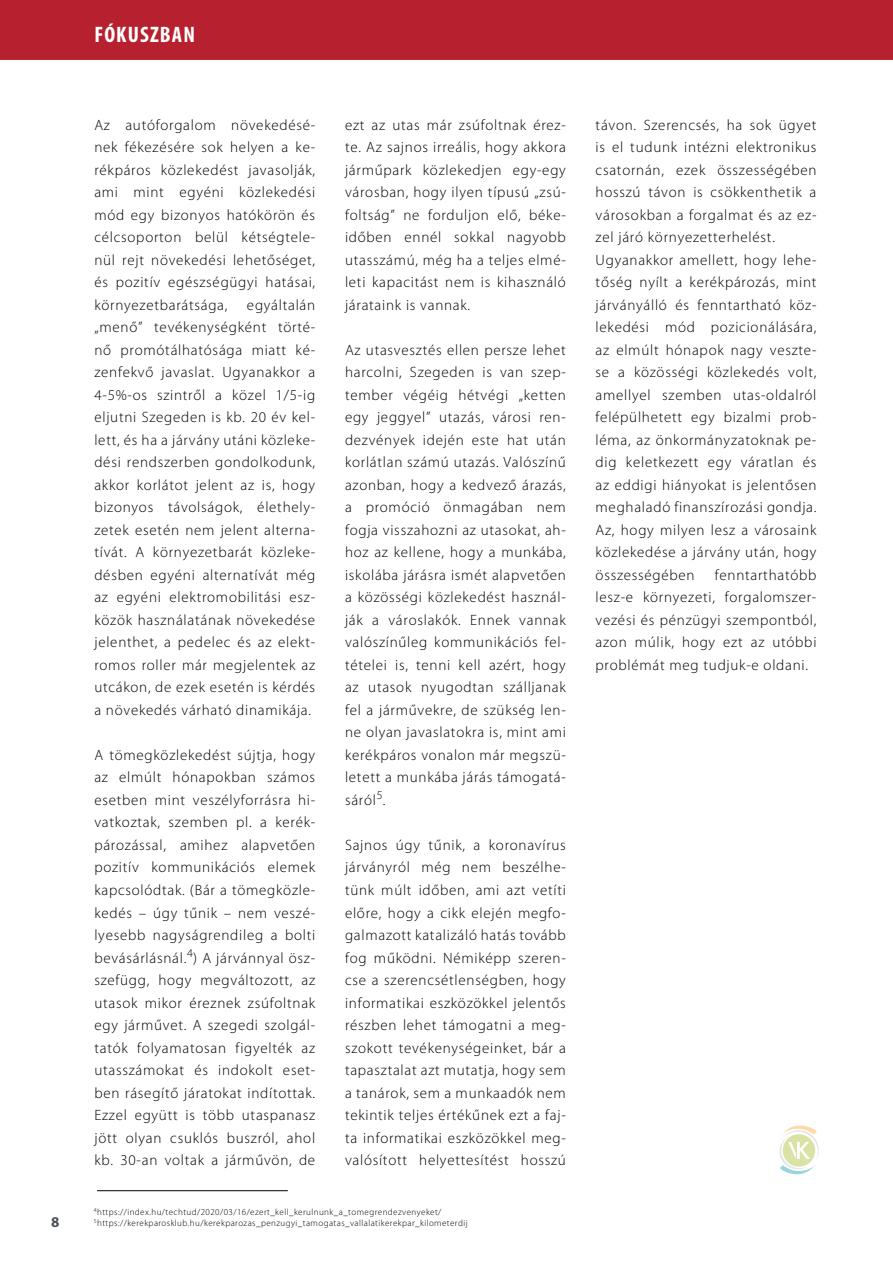
<style>
.page{position:relative;width:893px;height:1263px;background:#fff}
.page>*{position:absolute;margin:0;border:0;box-sizing:border-box;transform-origin:0 0}
.t1{font:700 condensed 22.5px "Myriad Pro";letter-spacing:.05em;color:#fff}
.t2{font:300 15px/22.5px "Myriad Pro";letter-spacing:.05em;color:#000;text-align:justify}
.t3{font:700 15px "Myriad Pro";color:#4d525a}
.t4{font:300 9px/10.8px "Myriad Pro";letter-spacing:.05em;color:#000}
</style>
<div class="page">
<div style="left:0;top:0;width:893px;height:60px;background:#b7202e"></div>
<svg style="left:779px;top:1125px;width:40px;height:50px"></svg>
<hr style="left:97px;top:1190px;width:191px;height:1px;background:#000">
<p class="t3" style="left:51px;top:1212px;width:10px">8</p>
<h1 class="t1" style="left:94px;top:20px;width:102px">FÓKUSZBAN</h1>
<p class="t2" style="left:94px;top:114px;width:222px">Az autóforgalom növekedésé&shy;nek fékezésére sok helyen a ke&shy;rékpáros közlekedést javasolják, ami mint egyéni közlekedési mód egy bizonyos hatókörön és célcsoporton belül kétségtele&shy;nül rejt növekedési lehetőséget, és pozitív egészségügyi hatásai, környezetbarátsága,</p>
<p class="t2" style="left:94px;top:294px;width:222px;text-indent:153px">egyáltalán „menő” tevékenységként törté&shy;nő promótálhatósága miatt ké&shy;zenfekvő javaslat. Ugyanakkor a 4-5%-os szintről a közel 1/5-ig eljutni Szegeden is kb. 20 év kel&shy;lett, és ha a járvány utáni közleke&shy;dési rendszerben gondolkodunk, akkor korlátot jelent az is, hogy bizonyos távolságok, élethely&shy;zetek esetén nem jelent alterna&shy;tívát. A környezetbarát közleke&shy;désben egyéni alternatívát még az egyéni elektromobilitási esz&shy;közök használatának növekedése jelenthet, a pedelec és az elekt&shy;romos roller már megjelentek az utcákon, de ezek esetén is kérdés a növekedés várható dinamikája.</p>
<p class="t2" style="left:94px;top:744px;width:222px">A tömegközlekedést sújtja, hogy az elmúlt hónapokban számos esetben mint veszélyforrásra hi&shy;vatkoztak, szemben pl. a kerék&shy;pározással, amihez alapvetően pozitív kommunikációs elemek kapcsolódtak. (Bár a tömegközle&shy;kedés – úgy tűnik – nem veszé&shy;lyesebb nagyságrendileg a bolti bevásárlásnál.<sup>4</sup>) A járvánnyal ös - szefügg, hogy megváltozott, az utasok mikor éreznek zsúfoltnak egy járművet. A szegedi szolgál&shy;tatók folyamatosan figyelték az utasszámokat és indokolt eset&shy;ben rásegítő járatokat indítottak.<br>Ezzel együtt is több utaspanasz jött olyan csuklós buszról, ahol kb. 30-an voltak a járművön, de</p>
<p class="t2" style="left:345px;top:114px;width:222px">ezt az utas már zsúfoltnak érez&shy;te. Az sajnos irreális, hogy akkora járműpark közlekedjen egy-egy városban, hogy ilyen típusú „zsú&shy;foltság” ne forduljon elő, béke&shy;időben ennél sokkal nagyobb utasszámú, még ha a teljes elmé&shy;leti kapacitást nem is kihasználó járataink is vannak.</p>
<p class="t2" style="left:345px;top:339px;width:222px">Az utasvesztés ellen persze lehet harcolni, Szegeden is van szep&shy;tember végéig hétvégi „ketten egy jeggyel” utazás, városi ren&shy;dezvények idején este hat után korlátlan számú utazás. Valószínű azonban, hogy a kedvező árazás, a promóció önmagában nem fogja visszahozni az utasokat, ah&shy;hoz az kellene, hogy a munkába, iskolába járásra ismét alapvetően a közösségi közlekedést használ&shy;ják a városlakók. Ennek vannak valószínűleg kommunikációs fel&shy;tételei is, tenni kell azért, hogy az utasok nyugodtan szálljanak fel a járművekre, de szükség len&shy;ne olyan javaslatokra is, mint ami kerékpáros vonalon már megszü&shy;letett a munkába járás támogatá&shy;sáról<sup>5</sup>.</p>
<p class="t2" style="left:345px;top:834px;width:222px">Sajnos úgy tűnik, a koronavírus járványról még nem beszélhe&shy;tünk múlt időben, ami azt vetíti előre, hogy a cikk elején megfo&shy;galmazott katalizáló hatás tovább fog működni. Némiképp szeren&shy;cse a szerencsétlenségben, hogy informatikai eszközökkel jelentős részben lehet támogatni a meg&shy;szokott tevékenységeinket, bár a tapasztalat azt mutatja, hogy sem a tanárok, sem a munkaadók nem tekintik teljes értékűnek ezt a faj&shy;ta informatikai eszközökkel meg&shy;valósított helyettesítést hosszú</p>
<p class="t4" style="left:94px;top:1207px;width:375px"><sup>4</sup>https://index.hu/techtud/2020/03/16/ezert_kell_kerulnunk_a_tomegrendezvenyeket/<br><sup>5</sup>https://kerekparosklub.hu/kerekparozas_penzugyi_tamogatas_vallalatikerekpar_kilometerdij</p>
<p class="t2" style="left:596px;top:114px;width:222px;text-align:left">távon. Szerencsés, ha sok ügyet is el tudunk intézni elektronikus csatornán, ezek összességében hosszú távon is csökkenthetik a városokban a forgalmat és az ez&shy;zel járó környezetterhelést.<br>Ugyanakkor amellett, hogy lehe&shy;tőség nyílt a kerékpározás, mint járványálló és fenntartható köz&shy;lekedési mód pozicionálására, az elmúlt hónapok nagy veszte&shy;se a közösségi közlekedés volt, amellyel szemben utas-oldalról felépülhetett egy bizalmi prob&shy;léma, az önkormányzatoknak pe&shy;dig keletkezett egy váratlan és az eddigi hiányokat is jelentősen meghaladó finanszírozási gondja.<br>Az, hogy milyen lesz a városaink közlekedése a járvány után, hogy összességében</p>
<p class="t2" style="left:596px;top:564px;width:222px;text-indent:119px">fenntarthatóbb lesz-e környezeti, forgalomszer&shy;vezési és pénzügyi szempontból, azon múlik, hogy ezt az utóbbi problémát meg tudjuk-e oldani.</p>
</div>
